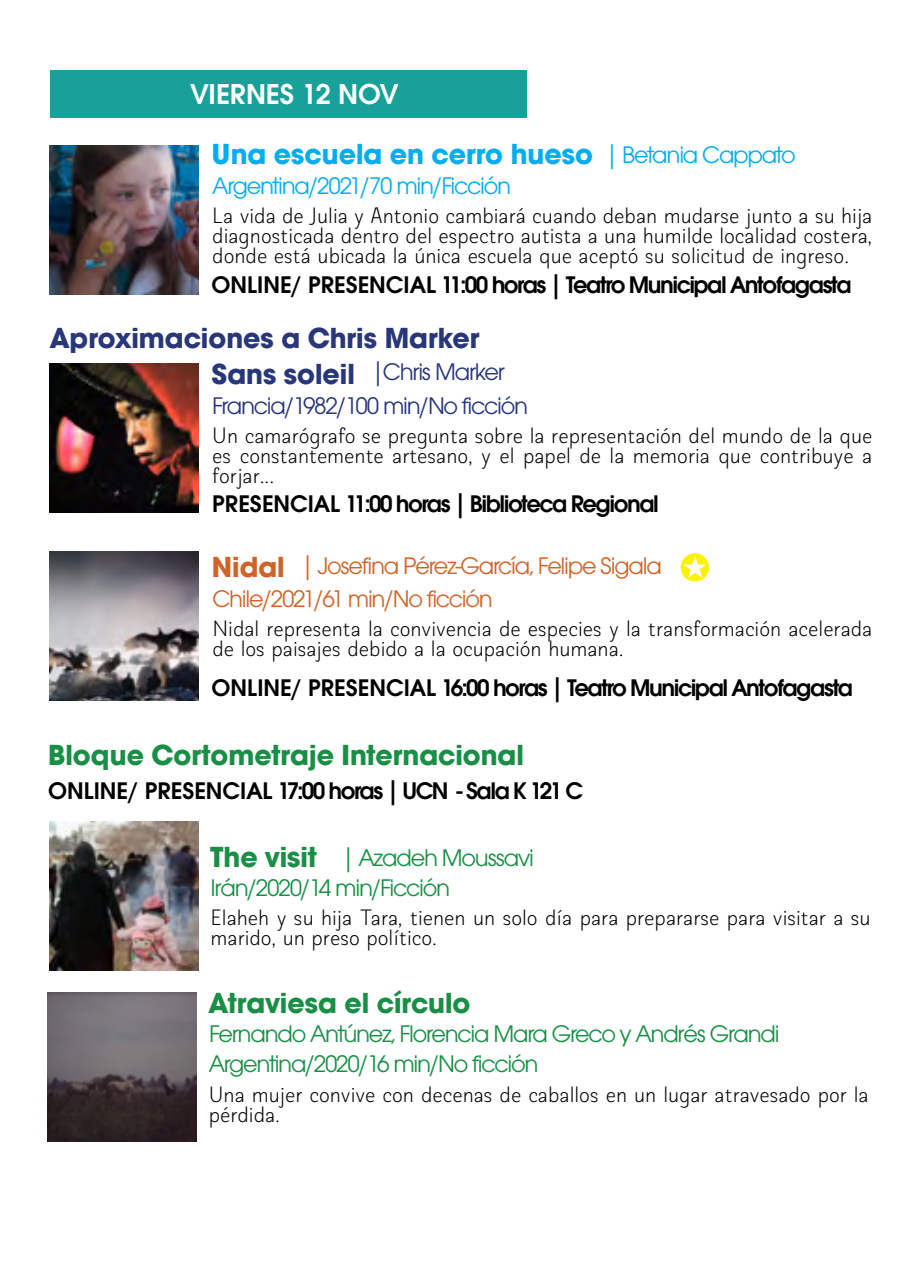
<style>
.page{position:relative;width:922px;height:1276px;background:#fff}
.page>*{position:absolute;margin:0;border:0;box-sizing:border-box;transform-origin:0 0}
.t1{font:700 30px "Avant Gard EF";color:#188f45}
.t2{font:700 30px "Avant Gard EF";color:#28367a}
.t3{font:700 30px "Avant Gard EF";color:#00aeef}
.t4{font:600 30px "Avant Gard EF";color:#fff}
.t5{font:600 25px "Avant Gard EF";letter-spacing:-.06em;color:#000}
.t6{font:25px "Avant Gard EF";letter-spacing:-.05em;color:#188f45}
.t7{font:25px "Avant Gard EF";letter-spacing:-.05em;color:#d06327}
.t8{font:25px "Avant Gard EF";letter-spacing:-.05em;color:#00aeef}
.t9{font:25px "Avant Gard EF";letter-spacing:-.05em;color:#28367a}
.t10{font:600 25px "Avant Gard EF";color:#000}
.t11{font:22.5px/20px "Biblioteca Sans";color:#000}
.s1{font-weight:700;font-size:30px}
</style>
<div class="page">
<img style="left:50px;top:146px;width:148px;height:148px">
<div style="left:50px;top:70px;width:476px;height:48px;background:#17a198"></div>
<img style="left:50px;top:364px;width:148px;height:149px">
<img style="left:50px;top:552px;width:149px;height:148px">
<img style="left:50px;top:822px;width:148px;height:148px">
<img style="left:48px;top:992px;width:149px;height:149px">
<svg style="left:680px;top:553px;width:28px;height:28px"></svg>
<svg style="left:682px;top:556px;width:24px;height:22px"></svg>
<h1 class="t4" style="left:190px;top:77px;width:209px">VIERNES 12 NOV</h1>
<h1 class="t3" style="left:212px;top:136px;width:382px">Una escuela en cerro hueso</h1>
<p class="t8" style="left:605px;top:140px;width:191px">| Betania Cappato</p>
<p class="t8" style="left:212px;top:171px;width:300px">Argentina/2021/70 min/Ficción</p>
<p class="t11" style="left:212px;top:205px;width:661px;text-align:justify">La vida de Julia y Antonio cambiará cuando deban mudarse junto a su hija diagnosticada dentro del espectro autista a una humilde localidad costera, donde está ubicada la única escuela que aceptó su solicitud de ingreso.</p>
<p class="t5" style="left:211px;top:270px;width:641px">ONLINE/ PRESENCIAL 11:00 horas | Teatro Municipal Antofagasta</p>
<h1 class="t2" style="left:50px;top:319px;width:431px">Aproximaciones a Chris Marker</h1>
<p class="t9" style="left:371px;top:357px;width:135px">|Chris Marker</p>
<h1 class="t2" style="left:212px;top:356px;width:144px">Sans soleil</h1>
<p class="t9" style="left:212px;top:391px;width:317px">Francia/1982/100 min/No ficción</p>
<p class="t11" style="left:212px;top:425px;width:661px;text-align:justify">Un camarógrafo se pregunta sobre la representación del mundo de la que es constantemente artesano, y el papel de la memoria que contribuye a forjar...</p>
<p class="t5" style="left:212px;top:489px;width:448px">PRESENCIAL 11:00 horas | Biblioteca Regional</p>
<p class="t7" style="left:212px;top:551px;width:451px"><span class="s1">Nidal</span> | Josefina Pérez-García, Felipe Sigala</p>
<p class="t7" style="left:212px;top:584px;width:282px">Chile/2021/61 min/No ficción</p>
<p class="t11" style="left:212px;top:618px;width:661px">Nidal representa la convivencia de especies y la transformación acelerada de los paisajes debido a la ocupación humana.</p>
<p class="t5" style="left:211px;top:672px;width:643px">ONLINE/ PRESENCIAL 16:00 horas | Teatro Municipal Antofagasta</p>
<h1 class="t1" style="left:48px;top:736px;width:477px">Bloque Cortometraje Internacional</h1>
<p class="t10" style="left:48px;top:776px;width:536px">ONLINE/ PRESENCIAL 17:00 horas | UCN - Sala K 121 C</p>
<h1 class="t1" style="left:210px;top:838px;width:108px">The visit</h1>
<p class="t6" style="left:342px;top:843px;width:193px">| Azadeh Moussavi</p>
<p class="t6" style="left:210px;top:873px;width:241px">Irán/2020/14 min/Ficción</p>
<p class="t11" style="left:210px;top:908px;width:661px">Elaheh y su hija Tara, tienen un solo día para prepararse para visitar a su marido, un preso político.</p>
<h1 class="t1" style="left:208px;top:984px;width:263px">Atraviesa el círculo</h1>
<p class="t6" style="left:209px;top:1019px;width:572px">Fernando Antúnez, Florencia Mara Greco y Andrés Grandi</p>
<p class="t6" style="left:209px;top:1049px;width:331px">Argentina/2020/16 min/No ficción</p>
<p class="t11" style="left:209px;top:1084px;width:661px">Una mujer convive con decenas de caballos en un lugar atravesado por la pérdida.</p>
</div>
